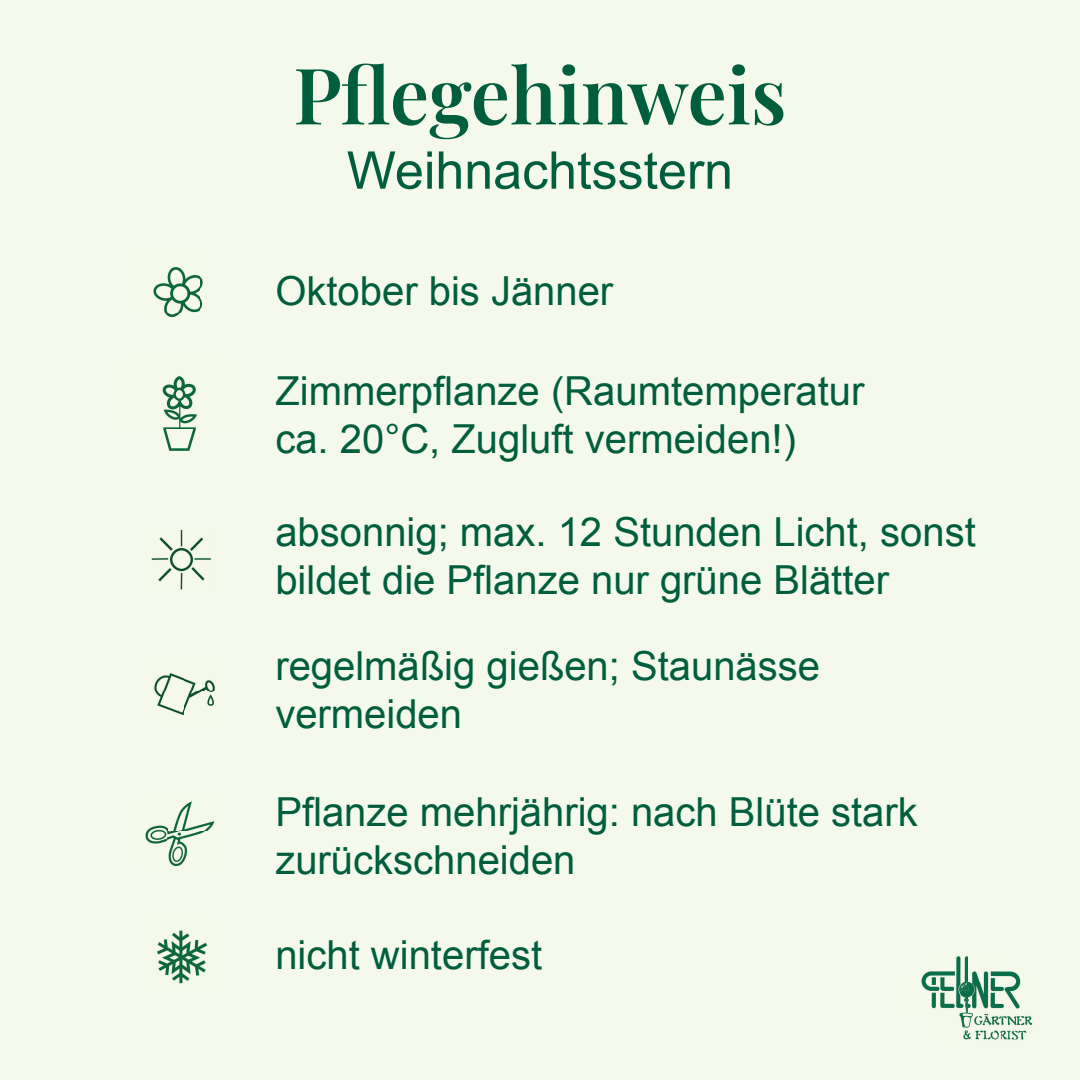
<style>
.page{position:relative;width:1080px;height:1080px;background:#f4f9eb}
.page>*{position:absolute;margin:0;border:0;box-sizing:border-box;transform-origin:0 0}
.t1{font:600 78px "Playfair Display";color:#005e3d}
.t2{font:52px "Arial";color:#005e3d}
.t3{font:40px/48px "Arial";color:#005e3d}
</style>
<div class="page">
<img style="left:162px;top:376px;width:35px;height:75px">
<img style="left:154px;top:673px;width:61px;height:43px">
<img style="left:152px;top:529px;width:59px;height:60px">
<img style="left:921px;top:956px;width:112px;height:84px">
<img style="left:145px;top:801px;width:70px;height:65px">
<img style="left:153px;top:267px;width:50px;height:51px">
<img style="left:157px;top:930px;width:50px;height:54px">
<h1 class="t1" style="left:293px;top:34px;width:495px">Pflegehinweis</h1>
<h2 class="t2" style="left:347px;top:136px;width:388px">Weihnachtsstern</h2>
<p class="t3" style="left:275px;top:267px;width:339px">Oktober bis Jänner</p>
<p class="t3" style="left:275px;top:367px;width:591px">Zimmerpflanze (Raumtemperatur ca. 20°C, Zugluft vermeiden!)</p>
<p class="t3" style="left:275px;top:508px;width:702px">absonnig; max. 12 Stunden Licht, sonst bildet die Pflanze nur grüne Blätter</p>
<p class="t3" style="left:275px;top:643px;width:546px">regelmäßig gießen; Staunässe vermeiden</p>
<p class="t3" style="left:275px;top:788px;width:644px">Pflanze mehrjährig: nach Blüte stark zurückschneiden</p>
<p class="t3" style="left:275px;top:931px;width:268px">nicht winterfest</p>
</div>
